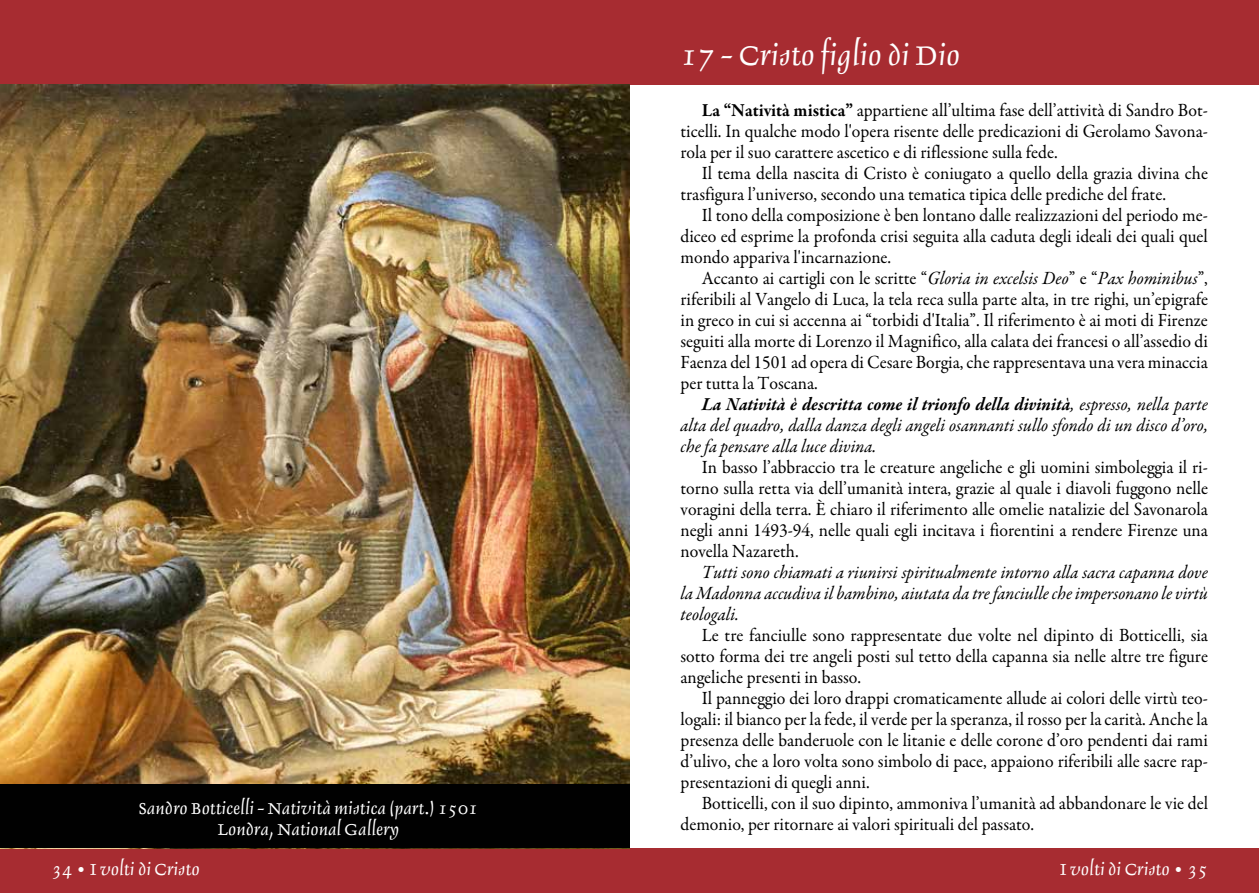
<style>
.page{position:relative;width:1259px;height:893px;background:#fff}
.page>*{position:absolute;margin:0;border:0;box-sizing:border-box;transform-origin:0 0}
.t1{font:36px "Delphin I";color:#fff}
.t2{font:21.45px "Delphin I";color:#fff}
.t3{font:21px/21px "Delphin I";color:#fff;text-align:center}
.t4{font:18.75px/21px "Garamond Premr Pro";color:#000;text-align:justify;scale:.95 1}
.t5{font:italic 18.75px/21px "Garamond Premr Pro";color:#000;text-align:justify;scale:.95 1}
.s1{font-weight:700}
.s2{font-style:italic}
</style>
<div class="page">
<div style="left:629px;top:848px;width:630px;height:45px;background:#a72c31"></div>
<div style="left:0;top:848px;width:642px;height:45px;background:#a72c31"></div>
<div style="left:0;top:0;width:642px;height:85px;background:#a72c31"></div>
<div style="left:616px;top:0;width:643px;height:85px;background:#a72c31"></div>
<img style="left:0;top:84px;width:629px;height:700px">
<div style="left:0;top:784px;width:629px;height:64px;background:#010101"></div>
<p class="t3" style="left:138px;top:798px;width:341px">Sandro Botticelli - Natività mistica (part.) 1501<br>Londra, National Gallery</p>
<h1 class="t1" style="left:680px;top:37px;width:281px">17 - Cristo figlio di Dio</h1>
<p class="t4" style="left:680px;top:100px;width:557px;text-indent:21px"><span class="s1">La “Natività mistica”</span> appartiene all’ultima fase dell’attività di Sandro Bot&shy;ticelli. In qualche modo l'opera risente delle predicazioni di Gerolamo Savona&shy;rola per il suo carattere ascetico e di riflessione sulla fede.</p>
<p class="t4" style="left:680px;top:163px;width:557px;text-indent:21px">Il tema della nascita di Cristo è coniugato a quello della grazia divina che trasfigura l’universo, secondo una tematica tipica delle prediche del frate.</p>
<p class="t4" style="left:680px;top:205px;width:557px;text-indent:21px">Il tono della composizione è ben lontano dalle realizzazioni del periodo me&shy;diceo ed esprime la profonda crisi seguita alla caduta degli ideali dei quali quel mondo appariva l'incarnazione.</p>
<p class="t4" style="left:680px;top:268px;width:557px;text-indent:21px">Accanto ai cartigli con le scritte “<span class="s2">Gloria in excelsis Deo</span>” e “<span class="s2">Pax hominibus</span>”, riferibili al Vangelo di Luca, la tela reca sulla parte alta, in tre righi, un’epigrafe in greco in cui si accenna ai “torbidi d'Italia”. Il riferimento è ai moti di Firenze seguiti alla morte di Lorenzo il Magnifico, alla calata dei francesi o all’assedio di Faenza del 1501 ad opera di Cesare Borgia, che rappresentava una vera minaccia per tutta la Toscana.</p>
<p class="t5" style="left:680px;top:394px;width:557px;text-indent:21px"><span class="s1">La Natività è descritta come il trionfo della divinità</span>, espresso, nella parte alta del quadro, dalla danza degli angeli osannanti sullo sfondo di un disco d’oro, che fa pensare alla luce divina.</p>
<p class="t4" style="left:680px;top:457px;width:557px;text-indent:21px">In basso l’abbraccio tra le creature angeliche e gli uomini simboleggia il ri&shy;torno sulla retta via dell’umanità intera, grazie al quale i diavoli fuggono nelle voragini della terra. È chiaro il riferimento alle omelie natalizie del Savonarola negli anni 1493-94, nelle quali egli incitava i fiorentini a rendere Firenze una novella Nazareth.</p>
<p class="t5" style="left:680px;top:562px;width:557px;text-indent:21px">Tutti sono chiamati a riunirsi spiritualmente intorno alla sacra capanna dove la Madonna accudiva il bambino, aiutata da tre fanciulle che impersonano le virtù teologali.</p>
<p class="t4" style="left:680px;top:625px;width:557px;text-indent:21px">Le tre fanciulle sono rappresentate due volte nel dipinto di Botticelli, sia sotto forma dei tre angeli posti sul tetto della capanna sia nelle altre tre figure angeliche presenti in basso.</p>
<p class="t4" style="left:680px;top:688px;width:557px;text-indent:21px">Il panneggio dei loro drappi cromaticamente allude ai colori delle virtù teo&shy;logali: il bianco per la fede, il verde per la speranza, il rosso per la carità. Anche la presenza delle banderuole con le litanie e delle corone d’oro pendenti dai rami d’ulivo, che a loro volta sono simbolo di pace, appaiono riferibili alle sacre rap&shy;presentazioni di quegli anni.</p>
<p class="t4" style="left:680px;top:793px;width:557px;text-indent:21px">Botticelli, con il suo dipinto, ammoniva l’umanità ad abbandonare le vie del demonio, per ritornare ai valori spirituali del passato.</p>
<p class="t2" style="left:52px;top:858px;width:149px">34 • I volti di Cristo</p>
<p class="t2" style="left:1060px;top:858px;width:149px">I volti di Cristo • 35</p>
</div>
